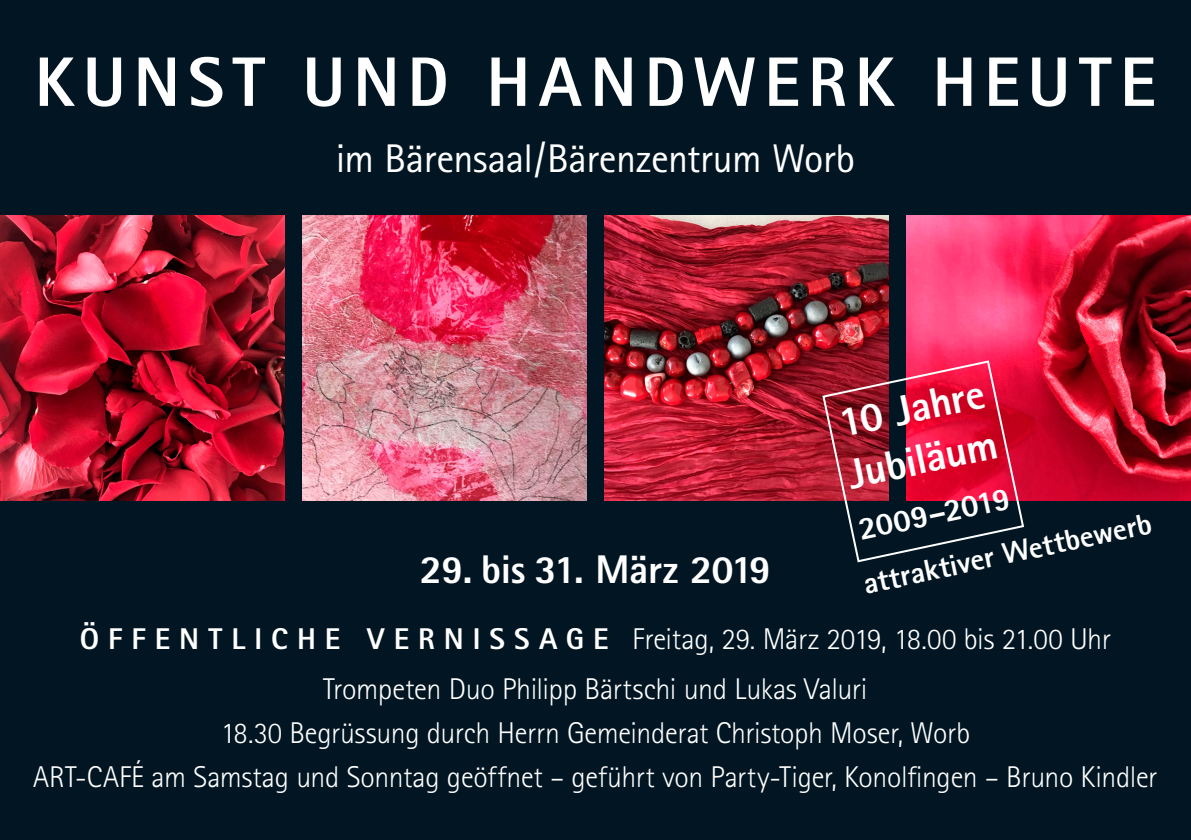
<style>
.page{position:relative;width:1191px;height:840px;background:#fff}
.page>*{position:absolute;margin:0;border:0;box-sizing:border-box;transform-origin:0 0}
.t1{font:800 70px "Rotis Sans Serif";letter-spacing:.11em;color:#fff}
.t2{font:800 42px/52px "Rotis Sans Serif";color:#fff}
.t3{font:40px "Rotis Sans Serif";letter-spacing:-.015em;color:#fff}
.t4{font:800 40px "Rotis Sans Serif";letter-spacing:-.015em;color:#fff}
.t5{font:800 32px "Rotis Sans Serif";color:#fff}
.t6{font:300 30px/50px "Rotis Sans Serif";letter-spacing:-.01em;color:#fff;text-align:center}
.t7{font:800 30px "Rotis Sans Serif";color:#fff}
.s1{font-weight:800}
</style>
<div class="page">
<div style="left:0;top:0;width:1191px;height:839px;background:#011622"></div>
<img style="left:604px;top:215px;width:285px;height:285px">
<img style="left:302px;top:215px;width:285px;height:285px">
<img style="left:0;top:215px;width:285px;height:285px">
<img style="left:906px;top:215px;width:285px;height:285px">
<svg style="left:821px;top:359px;width:204px;height:204px"></svg>
<h1 class="t1" style="left:35px;top:38px;width:1123px">KUNST UND HANDWERK HEUTE</h1>
<h3 class="t3" style="left:336px;top:135px;width:521px">im Bärensaal/Bärenzentrum Worb</h3>
<h2 class="t2" style="left:832px;top:397px;width:153px;rotate:-12deg">10 Jahre<br>Jubiläum</h2>
<p class="t5" style="left:854px;top:509px;width:156px;rotate:-12deg">2009–2019</p>
<p class="t7" style="left:859px;top:565px;width:295px;rotate:-12deg">attraktiver Wettbewerb</p>
<h3 class="t4" style="left:420px;top:543px;width:352px">29. bis 31. März 2019</h3>
<p class="t6" style="left:80px;top:613px;width:1033px"><span class="s1">Ö F F E N T L I C H E V E R N I S S A G E</span> Freitag, 29. März 2019, 18.00 bis 21.00 Uhr<br>Trompeten Duo Philipp Bärtschi und Lukas Valuri</p>
<p class="t6" style="left:33px;top:710px;width:1125px;line-height:44px">18.30 Begrüssung durch Herrn Gemeinderat Christoph Moser, Worb<br>ART-CAFÉ am Samstag und Sonntag geöffnet – geführt von Party-Tiger, Konolfingen – Bruno Kindler</p>
</div>
